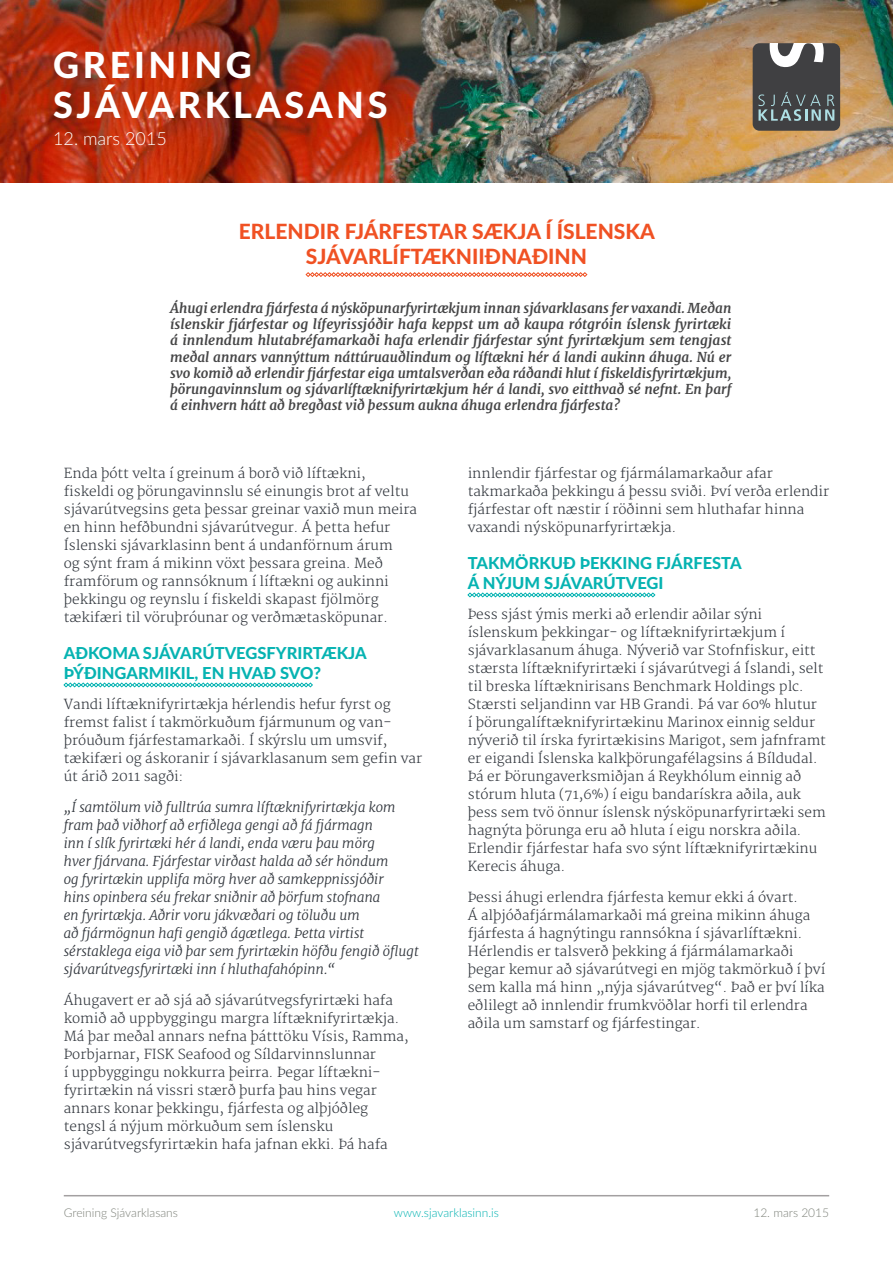
<style>
.page{position:relative;width:893px;height:1263px;background:#fff}
.page>*{position:absolute;margin:0;border:0;box-sizing:border-box;transform-origin:0 0}
.t1{font:800 36px/39.6px "Lato";letter-spacing:.1em;color:#fff}
.t2{font:800 21px/25.2px "Lato";color:#f05123;text-align:center}
.t3{font:300 18px "Lato";color:#fff}
.t4{font:800 16.5px/19.8px "Lato";color:#06b3b2}
.t5{font:300 13.5px/18px "Merriweather";color:#2f343b}
.t6{font:italic 700 13.5px/16.2px "Merriweather";color:#454546;text-align:justify}
.t7{font:italic 300 13.5px/18px "Merriweather";color:#2f343b}
.t8{font:300 12px "Lato";color:#7e827a}
.t9{font:300 12px "Lato";color:#06b3b2}
</style>
<div class="page">
<hr style="left:64px;top:1195px;width:765px;height:1px;background:#a3a0a1">
<img style="left:0;top:0;width:893px;height:182px">
<div style="left:753px;top:43px;width:87px;height:88px;background:#404042;border-radius:7px"></div>
<svg style="left:769px;top:43px;width:55px;height:25px"></svg>
<svg style="left:758px;top:92px;width:76px;height:29px"></svg>
<svg style="left:64px;top:682px;width:249px;height:5px"></svg>
<svg style="left:306px;top:272px;width:281px;height:5px"></svg>
<svg style="left:467px;top:592px;width:188px;height:5px"></svg>
<h1 class="t1" style="left:53px;top:44px;width:336px">GREINING<br>SJÁVARKLASANS</h1>
<h3 class="t3" style="left:53px;top:126px;width:115px">12. mars 2015</h3>
<h2 class="t2" style="left:239px;top:218px;width:417px">ERLENDIR FJÁRFESTAR SÆKJA Í ÍSLENSKA<br>SJÁVARLÍFTÆKNIIÐNAÐINN</h2>
<p class="t6" style="left:170px;top:300px;width:563px">Áhugi erlendra fjárfesta á nýsköpunarfyrirtækjum innan sjávarklasans fer vaxandi. Meðan íslenskir fjárfestar og lífeyrissjóðir hafa keppst um að kaupa rótgróin íslensk fyrirtæki á innlendum hlutabréfamarkaði hafa erlendir fjárfestar sýnt fyrirtækjum sem tengjast meðal annars vannýttum náttúruauðlindum og líftækni hér á landi aukinn áhuga. Nú er svo komið að erlendir fjárfestar eiga umtalsverðan eða ráðandi hlut í fiskeldisfyrirtækjum, þörungavinnslum og sjávarlíftæknifyrirtækjum hér á landi, svo eitthvað sé nefnt. En þarf á einhvern hátt að bregðast við þessum aukna áhuga erlendra fjárfesta?</p>
<p class="t5" style="left:64px;top:465px;width:355px">Enda þótt velta í greinum á borð við líftækni, fiskeldi og þörungavinnslu sé einungis brot af veltu sjávarútvegsins geta þessar greinar vaxið mun meira en hinn hefðbundni sjávarútvegur. Á þetta hefur Íslenski sjávarklasinn bent á undanförnum árum<br>og sýnt fram á mikinn vöxt þessara greina. Með framförum og rannsóknum í líftækni og aukinni þekkingu og reynslu í fiskeldi skapast fjölmörg tækifæri til vöruþróunar og verðmætasköpunar.</p>
<p class="t4" style="left:64px;top:642px;width:304px">AÐKOMA SJÁVARÚTVEGSFYRIRTÆKJA<br>ÞÝÐINGARMIKIL, EN HVAÐ SVO?</p>
<p class="t5" style="left:64px;top:696px;width:360px">Vandi líftæknifyrirtækja hérlendis hefur fyrst og fremst falist í takmörkuðum fjármunum og van&shy;þróuðum fjárfestamarkaði. Í skýrslu um umsvif, tækifæri og áskoranir í sjávarklasanum sem gefin var út árið 2011 sagði:</p>
<p class="t7" style="left:64px;top:798px;width:356px">„Í samtölum við fulltrúa sumra líftæknifyrirtækja kom fram það viðhorf að erfiðlega gengi að fá fjármagn<br>inn í slík fyrirtæki hér á landi, enda væru þau mörg<br>hver fjárvana. Fjárfestar virðast halda að sér höndum<br>og fyrirtækin upplifa mörg hver að samkeppnissjóðir<br>hins opinbera séu frekar sniðnir að þörfum stofnana<br>en fyrirtækja. Aðrir voru jákvæðari og töluðu um<br>að fjármögnun hafi gengið ágætlega. Þetta virtist sérstaklega eiga við þar sem fyrirtækin höfðu fengið öflugt sjávarútvegsfyrirtæki inn í hluthafahópinn.“</p>
<p class="t5" style="left:64px;top:991px;width:346px">Áhugavert er að sjá að sjávarútvegsfyrirtæki hafa komið að uppbyggingu margra líftæknifyrirtækja.<br>Má þar meðal annars nefna þátttöku Vísis, Ramma, Þorbjarnar, FISK Seafood og Síldarvinnslunnar<br>í uppbyggingu nokkurra þeirra. Þegar líftækni&shy;fyrirtækin ná vissri stærð þurfa þau hins vegar annars konar þekkingu, fjárfesta og alþjóðleg tengsl á nýjum mörkuðum sem íslensku sjávarútvegsfyrirtækin hafa jafnan ekki. Þá hafa</p>
<p class="t5" style="left:468px;top:465px;width:363px">innlendir fjárfestar og fjármálamarkaður afar takmarkaða þekkingu á þessu sviði. Því verða erlendir fjárfestar oft næstir í röðinni sem hluthafar hinna vaxandi nýsköpunarfyrirtækja.</p>
<p class="t4" style="left:468px;top:552px;width:275px">TAKMÖRKUÐ ÞEKKING FJÁRFESTA<br>Á NÝJUM SJÁVARÚTVEGI</p>
<p class="t5" style="left:468px;top:606px;width:360px">Þess sjást ýmis merki að erlendir aðilar sýni íslenskum þekkingar- og líftæknifyrirtækjum í sjávarklasanum áhuga. Nýverið var Stofnfiskur, eitt stærsta líftæknifyrirtæki í sjávarútvegi á Íslandi, selt til breska líftæknirisans Benchmark Holdings plc.<br>Stærsti seljandinn var HB Grandi. Þá var 60% hlutur<br>í þörungalíftæknifyrirtækinu Marinox einnig seldur nýverið til írska fyrirtækisins Marigot, sem jafnframt er eigandi Íslenska kalkþörungafélagsins á Bíldudal.<br>Þá er Þörungaverksmiðjan á Reykhólum einnig að stórum hluta (71,6%) í eigu bandarískra aðila, auk þess sem tvö önnur íslensk nýsköpunarfyrirtæki sem hagnýta þörunga eru að hluta í eigu norskra aðila.<br>Erlendir fjárfestar hafa svo sýnt líftæknifyrirtækinu Kerecis áhuga.</p>
<p class="t5" style="left:468px;top:889px;width:359px">Þessi áhugi erlendra fjárfesta kemur ekki á óvart.<br>Á alþjóðafjármálamarkaði má greina mikinn áhuga fjárfesta á hagnýtingu rannsókna í sjávarlíftækni.<br>Hérlendis er talsverð þekking á fjármálamarkaði þegar kemur að sjávarútvegi en mjög takmörkuð í því sem kalla má hinn „nýja sjávarútveg“. Það er því líka eðlilegt að innlendir frumkvöðlar horfi til erlendra aðila um samstarf og fjárfestingar.</p>
<p class="t8" style="left:64px;top:1204px;width:116px">Greining Sjávarklasans</p>
<p class="t9" style="left:394px;top:1204px;width:107px">www.sjavarklasinn.is</p>
<p class="t8" style="left:753px;top:1204px;width:77px">12. mars 2015</p>
</div>
